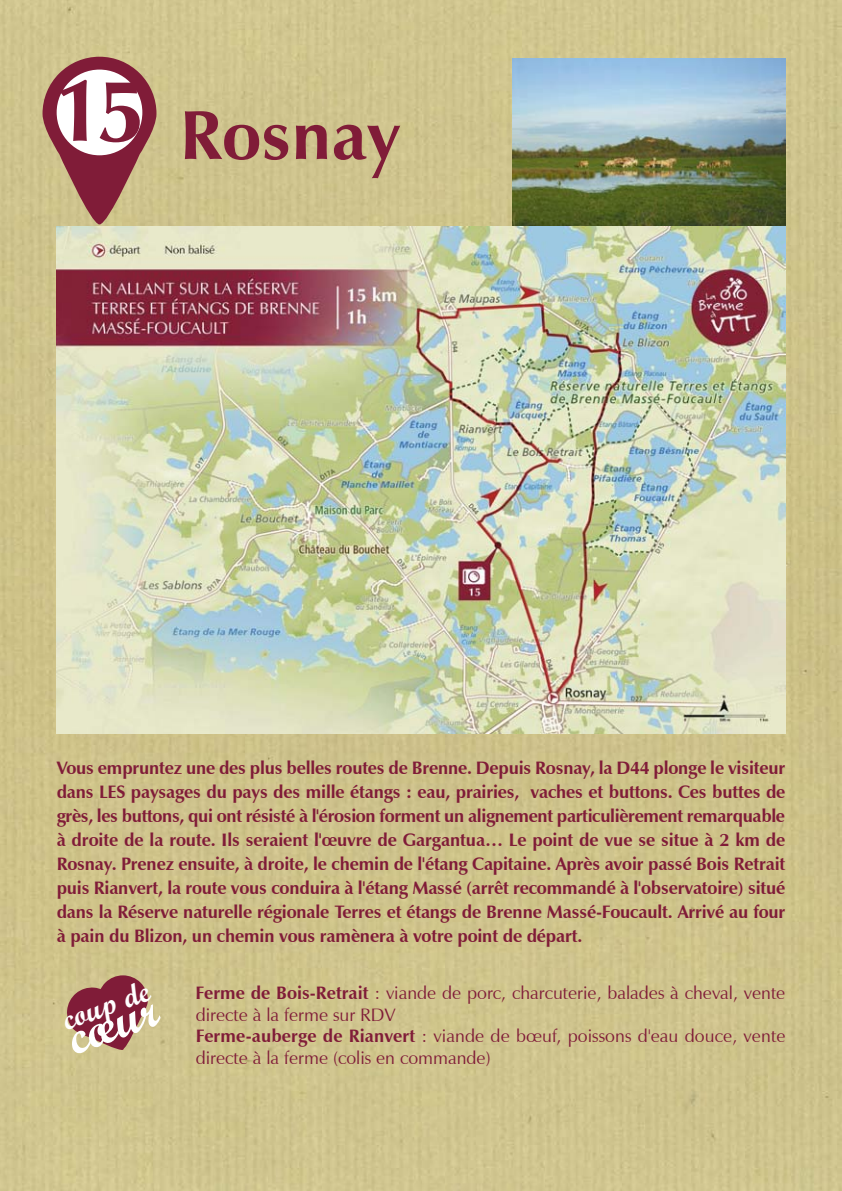
<style>
.page{position:relative;width:842px;height:1191px;background:#fff}
.page>*{position:absolute;margin:0;border:0;box-sizing:border-box;transform-origin:0 0}
.t1{font:700 90px "Zapf Humanist 601 BT";color:#801c38}
.t2{font:700 70px "Zapf Humanist 601 BT";color:#801c38}
.t3{font:50px "Script MT Bold";color:#fff}
.t4{font:30px "Script MT Bold";color:#fff}
.t5{font:700 18px/24px "Zapf Humanist 601 BT";letter-spacing:-.01em;color:#801c38;text-align:justify}
.t6{font:18px/21.6px "Zapf Humanist 601 BT";color:#801c38}
.s1{font-weight:700}
</style>
<div class="page">
<img style="left:0;top:0;width:842px;height:1191px">
<img style="left:512px;top:58px;width:273px;height:169px">
<img style="left:57px;top:227px;width:728px;height:507px">
<svg style="left:67px;top:975px;width:81px;height:77px;background:#9b5555"></svg>
<svg style="left:43px;top:57px;width:113px;height:167px;background:#a77063"></svg>
<div style="left:57px;top:70px;width:85px;height:85px;background:#fff;border-radius:50%"></div>
<h1 class="t1" style="left:54px;top:54px;width:94px">15</h1>
<h2 class="t2" style="left:180px;top:92px;width:222px">Rosnay</h2>
<p class="t5" style="left:57px;top:756px;width:730px">Vous empruntez une des plus belles routes de Brenne. Depuis Rosnay, la D44 plonge le visiteur dans LES paysages du pays des mille étangs : eau, prairies, vaches et buttons. Ces buttes de grès, les buttons, qui ont résisté à l'érosion forment un alignement particulièrement remarquable à droite de la route. Ils seraient l'œuvre de Gargantua… Le point de vue se situe à 2 km de Rosnay. Prenez ensuite, à droite, le chemin de l'étang Capitaine. Après avoir passé Bois Retrait puis Rianvert, la route vous conduira à l'étang Massé (arrêt recommandé à l'observatoire) situé dans la Réserve naturelle régionale Terres et étangs de Brenne Massé-Foucault. Arrivé au four à pain du Blizon, un chemin vous ramènera à votre point de départ.</p>
<p class="t6" style="left:196px;top:982px;width:591px"><span class="s1">Ferme de Bois-Retrait</span> : viande de porc, charcuterie, balades à cheval, vente directe à la ferme sur RDV<br><span class="s1">Ferme-auberge de Rianvert</span> : viande de bœuf, poissons d'eau douce, vente directe à la ferme (colis en commande)</p>
<h3 class="t4" style="left:57px;top:1003px;width:92px;rotate:-20deg">coup de</h3>
<h3 class="t3" style="left:58px;top:1010px;width:94px;rotate:-20deg">cœur</h3>
</div>
